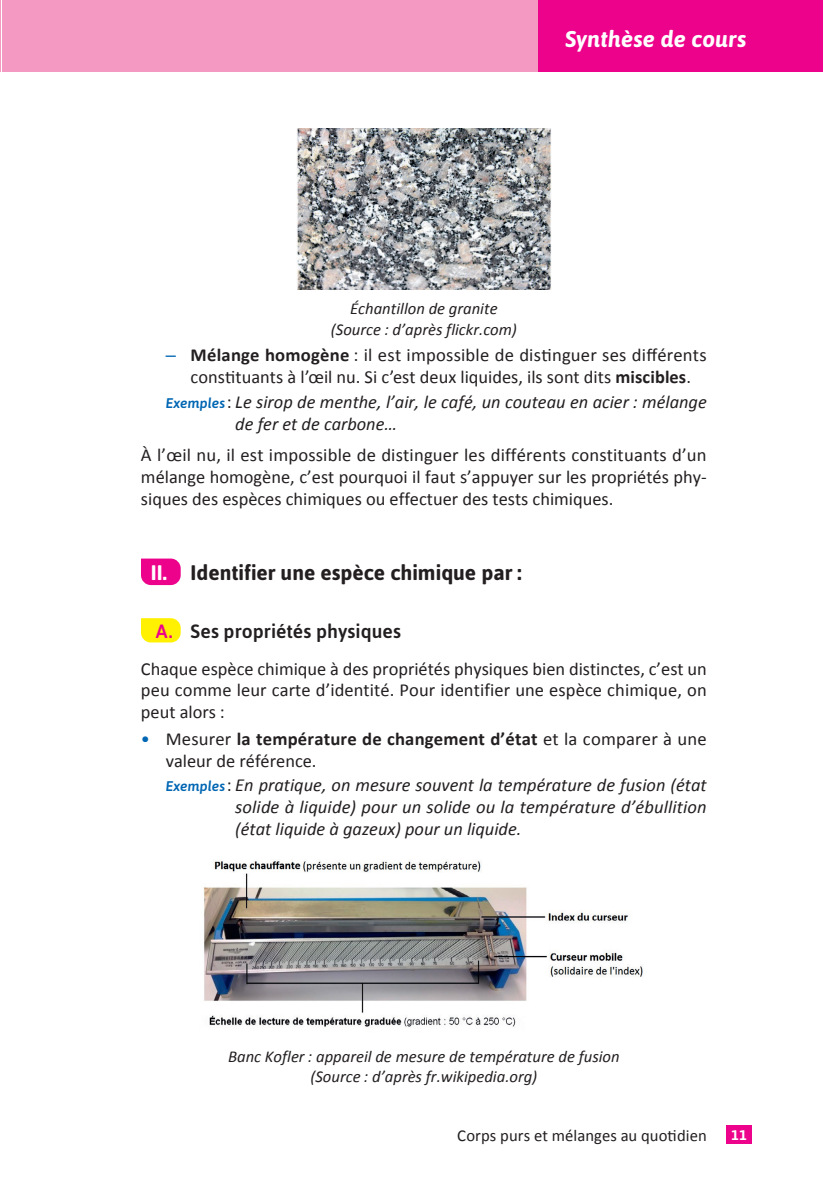
<style>
.page{position:relative;width:823px;height:1195px;background:#fff}
.page>*{position:absolute;margin:0;border:0;box-sizing:border-box;transform-origin:0 0}
.t1{font:italic 700 22.75px "Asap";letter-spacing:.005em;color:#fff}
.t2{font:700 21px "Asap";color:#231f20}
.t3{font:500 19.25px "Asap";letter-spacing:.005em;color:#231f20}
.t4{font:18.38px/21.9px "Calibri";color:#231f20}
.t5{font:italic 18.38px/21.9px "Calibri";color:#231f20}
.t6{font:italic 16.62px/20.1px "Calibri";color:#231f20;text-align:center}
.t7{font:16.62px "Calibri";letter-spacing:.005em;color:#231f20}
.t8{font:700 14px "Asap";color:#fff}
.s1{font-weight:700}
.s2{font-family:"Asap";font-weight:500;font-size:14px;color:#0166b3}
.s3{font-style:normal}
.s4{color:#fff}
.s5{color:#ed028c}
.s6{color:#0166b3}
</style>
<div class="page">
<div style="left:3px;top:0;width:820px;height:71px;background:#f499c2"></div>
<div style="left:538px;top:0;width:285px;height:71px;background:#ed028c"></div>
<div style="left:726px;top:1125px;width:25px;height:18px;background:#ed028c"></div>
<hr style="left:0;top:0;width:1px;height:71px;background:#f499c2">
<svg style="left:141px;top:558px;width:40px;height:27px"></svg>
<svg style="left:141px;top:618px;width:40px;height:24px"></svg>
<img style="left:297px;top:128px;width:254px;height:161px">
<img style="left:203px;top:861px;width:440px;height:166px">
<p class="t1" style="left:565px;top:24px;width:183px">Synthèse de cours</p>
<p class="t6" style="left:331px;top:298px;width:188px">Échantillon de granite (Source : d’après flickr.com)</p>
<p class="t4" style="left:191px;top:344px;width:517px"><span class="s1">Mélange homogène</span> : il est impossible de distinguer ses différents constituants à l’œil nu. Si c’est deux liquides, ils sont dits <span class="s1">miscibles</span>.</p>
<p class="t5" style="left:235px;top:390px;width:473px;text-indent:-69px"><span class="s2">Exemples</span> <span class="s3">:</span> Le sirop de menthe, l’air, le café, un couteau en acier : mélange de fer et de carbone…</p>
<p class="t4" style="left:141px;top:444px;width:567px;text-align:justify">À l’œil nu, il est impossible de distinguer les différents constituants d’un mélange homogène, c’est pourquoi il faut s’appuyer sur les propriétés phy&shy;siques des espèces chimiques ou effectuer des tests chimiques.</p>
<p class="t2" style="left:151px;top:558px;width:372px"><span class="s4">II.</span> Identifier une espèce chimique par :</p>
<p class="t3" style="left:156px;top:618px;width:246px"><span class="s5">A.</span> Ses propriétés physiques</p>
<p class="t4" style="left:141px;top:657px;width:567px;text-align:justify">Chaque espèce chimique à des propriétés physiques bien distinctes, c’est un peu comme leur carte d’identité. Pour identifier une espèce chimique, on peut alors :</p>
<p class="t4" style="left:166px;top:728px;width:542px;text-indent:-25px"><span class="s6">•</span> Mesurer <span class="s1">la température de changement d’état</span> et la comparer à une valeur de référence.</p>
<p class="t5" style="left:235px;top:773px;width:473px;text-align:justify;text-indent:-69px"><span class="s2">Exemples</span> <span class="s3">:</span> En pratique, on mesure souvent la température de fusion (état solide à liquide) pour un solide ou la température d’ébullition (état liquide à gazeux) pour un liquide.</p>
<p class="t6" style="left:228px;top:1045px;width:393px">Banc Kofler : appareil de mesure de température de fusion (Source : d’après fr.wikipedia.org)</p>
<p class="t7" style="left:457px;top:1125px;width:251px">Corps purs et mélanges au quotidien</p>
<p class="t8" style="left:731px;top:1125px;width:17px">11</p>
</div>
